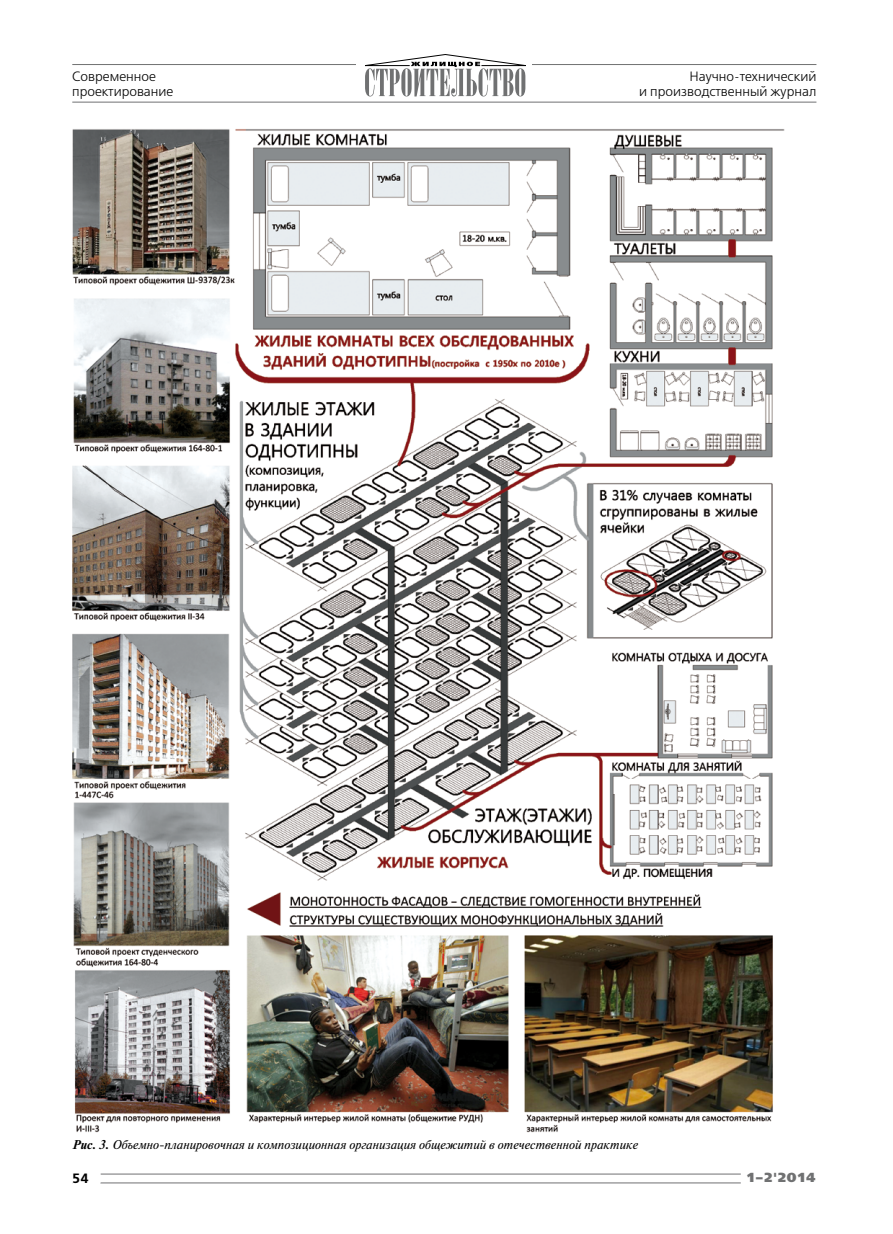
<style>
.page{position:relative;width:893px;height:1234px;background:#fff}
.page>*{position:absolute;margin:0;border:0;box-sizing:border-box;transform-origin:0 0}
.t1{font:13.5px/15px "Free Set C";color:#000}
.t2{font:700 13.5px "Free Set C";color:#000}
.t3{font:13.2px "Free Set Black C";color:#707172}
.t4{font:italic 12px "Newton C";color:#000}
.s1{font-weight:700}
.s2{font-family:"Free Set C";font-size:13.5px;color:#fff}
</style>
<div class="page">
<hr style="left:72px;top:102px;width:744px;height:1px;background:#707172">
<hr style="left:72px;top:1182px;width:744px;height:1px;background:#707172">
<hr style="left:72px;top:1173px;width:744px;height:1px;background:#707172">
<hr style="left:72px;top:64px;width:744px;height:1px;background:#707172">
<div style="left:356px;top:51px;width:176px;height:49px;background:#fff"></div>
<svg style="left:365px;top:54px;width:161px;height:42px"></svg>
<div style="left:72px;top:1169px;width:28px;height:15px;background:#fff"></div>
<div style="left:741px;top:1166px;width:76px;height:19px;background:#fff"></div>
<img style="left:72px;top:129px;width:713px;height:1003px">
<p class="t1" style="left:72px;top:69px;width:102px">Современное проектирование</p>
<p class="t1" style="left:639px;top:69px;width:179px;text-align:right">Научно-технический<br>и производственный журнал</p>
<p class="t4" style="left:72px;top:1136px;width:567px"><span class="s1">Рис. 3.</span> Объемно-планировочная и композиционная организация общежитий в отечественной практике</p>
<p class="t2" style="left:72px;top:1169px;width:18px">54</p>
<p class="t3" style="left:742px;top:1169px;width:75px"><span class="s2">I</span>1–2'2014</p>
</div>
